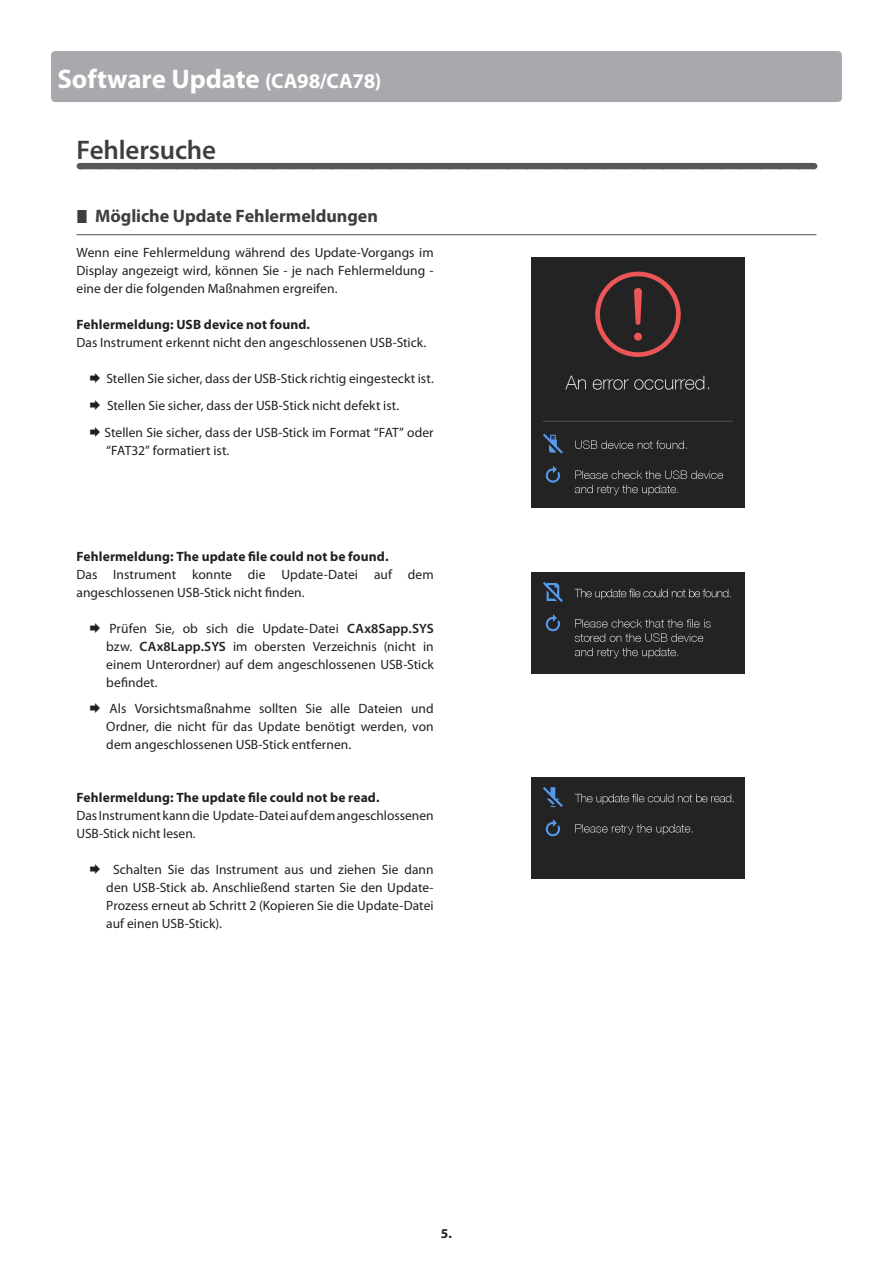
<style>
.page{position:relative;width:893px;height:1263px;background:#fff}
.page>*{position:absolute;margin:0;border:0;box-sizing:border-box;transform-origin:0 0}
.t1{font:700 27px "Myriad Pro";letter-spacing:-.005em;color:#fff}
.t2{font:600 27px "Myriad Pro";letter-spacing:-.01em;color:#3e3e3f}
.t3{font:700 18px "Myriad Pro";letter-spacing:-.005em;color:#3e3e3f}
.t4{font:13.5px/18px "Myriad Pro";color:#231f20;text-align:justify}
.t5{font:700 13.5px "Myriad Pro";letter-spacing:.01em;color:#231f20}
.s1{font-size:21px}
.s2{font-weight:600}
</style>
<div class="page">
<div style="left:80px;top:163px;width:733px;height:6px;background:#57585a"></div>
<hr style="left:77px;top:234px;width:739px;height:1px;background:#57585a">
<div style="left:51px;top:51px;width:791px;height:51px;background:#a8a9ad;border-radius:4px"></div>
<img style="left:531px;top:257px;width:213px;height:250px">
<img style="left:531px;top:572px;width:213px;height:101px">
<img style="left:531px;top:777px;width:213px;height:101px">
<h1 class="t1" style="left:57px;top:61px;width:326px">Software Update <span class="s1">(CA98/CA78)</span></h1>
<h1 class="t2" style="left:77px;top:132px;width:141px">Fehlersuche</h1>
<h2 class="t3" style="left:95px;top:205px;width:284px">Mögliche Update Fehlermeldungen</h2>
<p class="t4" style="left:77px;top:244px;width:359px">Wenn eine Fehlermeldung während des Update-Vorgangs im Display angezeigt wird, können Sie - je nach Fehlermeldung - eine der die folgenden Maßnahmen ergreifen.</p>
<p class="t5" style="left:77px;top:316px;width:235px">Fehlermeldung: USB device not found.</p>
<p class="t4" style="left:77px;top:334px;width:351px">Das Instrument erkennt nicht den angeschlossenen USB-Stick.</p>
<p class="t4" style="left:105px;top:365px;width:331px;line-height:26.5px;text-align:left">Stellen Sie sicher, dass der USB-Stick richtig eingesteckt ist.<br>Stellen Sie sicher, dass der USB-Stick nicht defekt ist.<br>Stellen Sie sicher, dass der USB-Stick im Format “FAT” oder</p>
<p class="t4" style="left:106px;top:441px;width:125px">“FAT32” formatiert ist.</p>
<p class="t5" style="left:77px;top:547px;width:313px">Fehlermeldung: The update file could not be found.</p>
<p class="t4" style="left:77px;top:565px;width:359px">Das Instrument konnte die Update-Datei auf dem angeschlossenen USB-Stick nicht finden.</p>
<p class="t4" style="left:106px;top:619px;width:329px">Prüfen Sie, ob sich die Update-Datei <span class="s2">CAx8Sapp.SYS </span>bzw. <span class="s2">CAx8Lapp.SYS</span> im obersten Verzeichnis (nicht in einem Unterordner) auf dem angeschlossenen USB-Stick befindet.</p>
<p class="t4" style="left:106px;top:699px;width:329px">Als Vorsichtsmaßnahme sollten Sie alle Dateien und Ordner, die nicht für das Update benötigt werden, von dem angeschlossenen USB-Stick entfernen.</p>
<p class="t5" style="left:77px;top:789px;width:305px">Fehlermeldung: The update file could not be read.</p>
<p class="t4" style="left:77px;top:806px;width:359px">Das Instrument kann die Update-Datei auf dem angeschlossenen<br>USB-Stick nicht lesen.</p>
<p class="t4" style="left:106px;top:860px;width:329px;text-indent:7px">Schalten Sie das Instrument aus und ziehen Sie dann den USB-Stick ab. Anschließend starten Sie den Update-Prozess erneut ab Schritt 2 (Kopieren Sie die Update-Datei auf einen USB-Stick).</p>
<p class="t5" style="left:441px;top:1225px;width:13px">5.</p>
</div>
